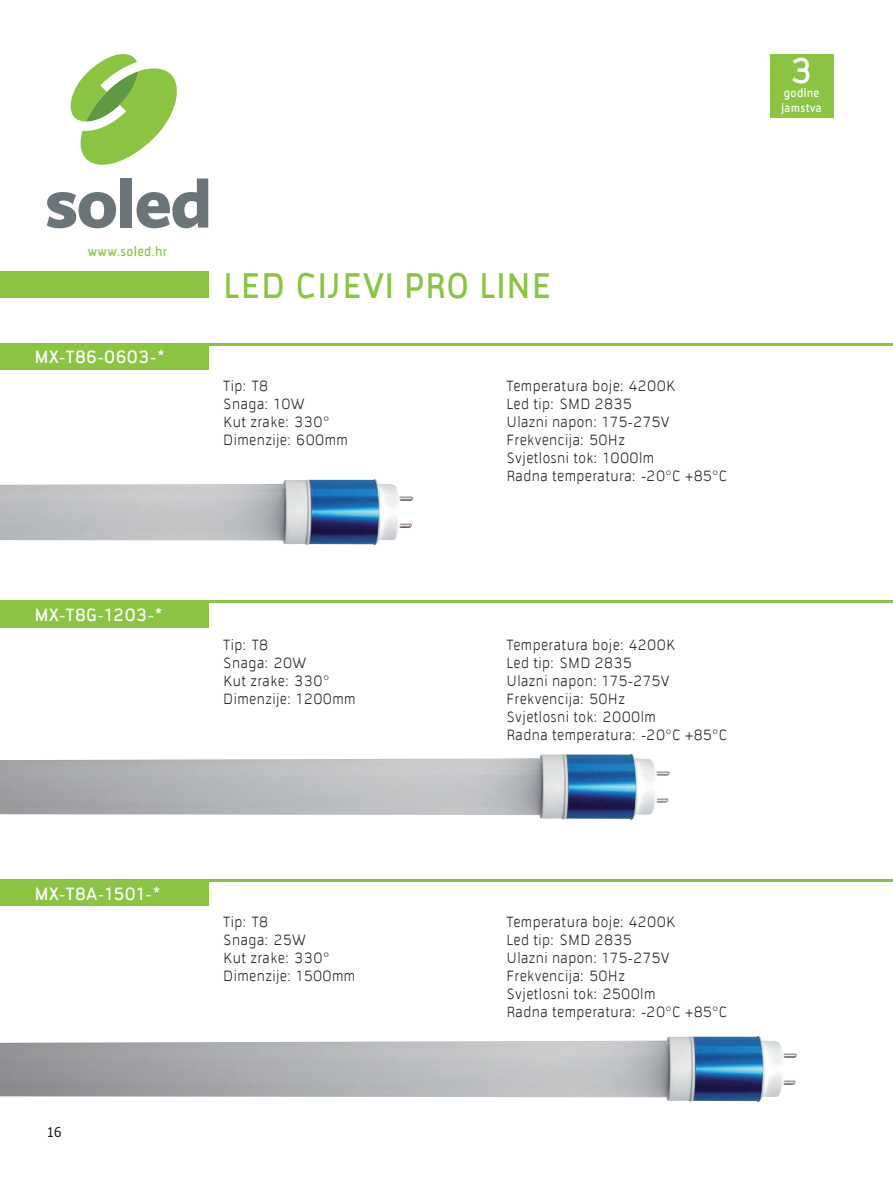
<style>
.page{position:relative;width:893px;height:1191px;background:#fff}
.page>*{position:absolute;margin:0;border:0;box-sizing:border-box;transform-origin:0 0}
.t1{font:700 36px "Tirana";letter-spacing:.025em;color:#8bc442}
.t2{font:700 36px "Tirana";color:#fff}
.t3{font:700 18px "Tirana";letter-spacing:.025em;color:#fff}
.t4{font:300 15px/18px "Tirana";letter-spacing:.025em;color:#231f20}
.t5{font:700 13.5px "Tirana";letter-spacing:.025em;color:#8bc442}
.t6{font:13.5px "Tahoma";color:#231f20}
.t7{font:700 12px/14.4px "Tirana";letter-spacing:.025em;color:#fff}
</style>
<div class="page">
<svg style="left:70px;top:54px;width:107px;height:111px"></svg>
<svg style="left:47px;top:192px;width:69px;height:36px"></svg>
<div style="left:121px;top:178px;width:11px;height:50px;background:#6b7479"></div>
<svg style="left:137px;top:178px;width:71px;height:50px"></svg>
<div style="left:0;top:343px;width:209px;height:27px;background:#8bc442"></div>
<hr style="left:0;top:343px;width:893px;height:2px;background:#8bc442">
<div style="left:0;top:600px;width:209px;height:27px;background:#8bc442"></div>
<hr style="left:0;top:600px;width:893px;height:3px;background:#8bc442">
<div style="left:0;top:879px;width:209px;height:27px;background:#8bc442"></div>
<hr style="left:0;top:879px;width:893px;height:2px;background:#8bc442">
<div style="left:770px;top:54px;width:63px;height:64px;background:#8bc442"></div>
<div style="left:0;top:271px;width:208px;height:27px;background:#8bc442"></div>
<img style="left:0;top:1036px;width:797px;height:66px">
<img style="left:0;top:754px;width:670px;height:66px">
<img style="left:0;top:479px;width:413px;height:66px">
<p class="t5" style="left:88px;top:244px;width:81px">www.soled.hr</p>
<p class="t3" style="left:34px;top:347px;width:132px">MX-T86-0603-*</p>
<p class="t3" style="left:34px;top:604px;width:130px">MX-T8G-1203-*</p>
<h1 class="t2" style="left:790px;top:50px;width:24px">3</h1>
<p class="t7" style="left:781px;top:86px;width:42px">godine jamstva</p>
<h1 class="t1" style="left:223px;top:265px;width:330px">LED CIJEVI PRO LINE</h1>
<p class="t4" style="left:223px;top:377px;width:126px">Tip: T8<br>Snaga: 10W<br>Kut zrake: 330°<br>Dimenzije: 600mm</p>
<p class="t4" style="left:506px;top:377px;width:222px">Temperatura boje: 4200K<br>Led tip: SMD 2835<br>Ulazni napon: 175-275V<br>Frekvencija: 50Hz<br>Svjetlosni tok: 1000lm<br>Radna temperatura: -20°C +85°C</p>
<p class="t4" style="left:223px;top:635px;width:134px">Tip: T8<br>Snaga: 20W<br>Kut zrake: 330°<br>Dimenzije: 1200mm</p>
<p class="t4" style="left:506px;top:635px;width:222px">Temperatura boje: 4200K<br>Led tip: SMD 2835<br>Ulazni napon: 175-275V<br>Frekvencija: 50Hz<br>Svjetlosni tok: 2000lm<br>Radna temperatura: -20°C +85°C</p>
<p class="t3" style="left:34px;top:883px;width:128px">MX-T8A-1501-*</p>
<p class="t6" style="left:47px;top:1122px;width:16px">16</p>
<p class="t4" style="left:223px;top:913px;width:134px">Tip: T8<br>Snaga: 25W<br>Kut zrake: 330°<br>Dimenzije: 1500mm</p>
<p class="t4" style="left:506px;top:913px;width:222px">Temperatura boje: 4200K<br>Led tip: SMD 2835<br>Ulazni napon: 175-275V<br>Frekvencija: 50Hz<br>Svjetlosni tok: 2500lm<br>Radna temperatura: -20°C +85°C</p>
</div>
